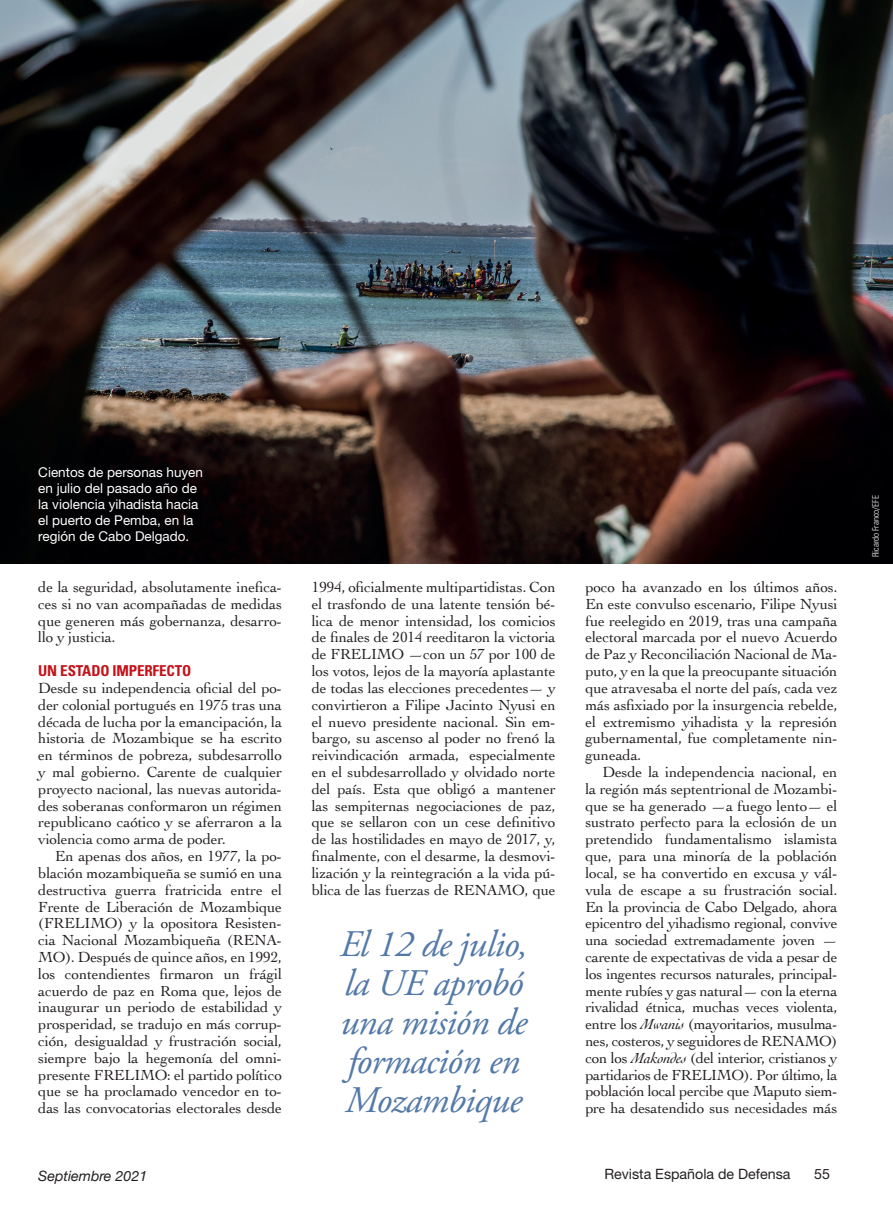
<style>
.page{position:relative;width:893px;height:1217px;background:#fff}
.page>*{position:absolute;margin:0;border:0;box-sizing:border-box;transform-origin:0 0}
.Sumarioaviación{font:italic 37.5px/39px "Adobe Garamond Pro";letter-spacing:-.02em;color:#5379a8}
.Texto_general{font:15.3px/16.8px "Cochin";letter-spacing:-.01em;color:#231f20;text-align:justify}
.Ladillo{font:700 condensed 15px "Univers";letter-spacing:-.01em;color:#c4121a}
.t1{font:14.25px "Helvetica Neue";color:#231f20}
.t2{font:italic 14.25px "Helvetica Neue";color:#231f20}
.Pie_de_foto{font:13.5px/15.8px "Helvetica Neue";color:#fff}
.Crédito_foto{font:300 condensed 9px "Univers";letter-spacing:-.005em;color:#fff}
.s1{font-style:italic}
</style>
<div class="page">
<img style="left:0;top:0;width:893px;height:563px">
<p class="Pie_de_foto" style="left:38px;top:464px;width:166px">Cientos de personas huyen en julio del pasado año de la violencia yihadista hacia el puerto de Pemba, en la región de Cabo Delgado.</p>
<p class="Texto_general" style="left:38px;top:578px;width:245px">de la seguridad, absolutamente inefica&shy;ces si no van acompañadas de medidas que generen más gobernanza, desarro&shy;llo y justicia.</p>
<p class="Ladillo" style="left:38px;top:661px;width:154px">UN ESTADO IMPERFECTO</p>
<p class="Texto_general" style="left:38px;top:678px;width:245px">Desde su independencia oficial del po&shy;der colonial portugués en 1975 tras una década de lucha por la emancipación, la historia de Mozambique se ha escrito en términos de pobreza, subdesarrollo y mal gobierno. Carente de cualquier proyecto nacional, las nuevas autorida&shy;des soberanas conformaron un régimen republicano caótico y se aferraron a la violencia como arma de poder.</p>
<p class="Texto_general" style="left:38px;top:846px;width:245px;text-indent:17px">En apenas dos años, en 1977, la po&shy;blación mozambiqueña se sumió en una destructiva guerra fratricida entre el Frente de Liberación de Mozambique (FRELIMO) y la opositora Resisten&shy;cia Nacional Mozambiqueña (RENA-MO). Después de quince años, en 1992, los contendientes firmaron un frágil acuerdo de paz en Roma que, lejos de inaugurar un periodo de estabilidad y prosperidad, se tradujo en más corrup&shy;ción, desigualdad y frustración social, siempre bajo la hegemonía del omni&shy;presente FRELIMO: el partido político que se ha proclamado vencedor en to&shy;das las convocatorias electorales desde</p>
<p class="Texto_general" style="left:312px;top:578px;width:245px">1994, oficialmente multipartidistas. Con el trasfondo de una latente tensión bé&shy;lica de menor intensidad, los comicios de finales de 2014 reeditaron la victoria de FRELIMO —con un 57 por 100 de los votos, lejos de la mayoría aplastante de todas las elecciones precedentes— y convirtieron a Filipe Jacinto Nyusi en el nuevo presidente nacional. Sin em&shy;bargo, su ascenso al poder no frenó la reivindicación armada, especialmente en el subdesarrollado y olvidado norte del país. Esta que obligó a mantener las sempiternas negociaciones de paz, que se sellaron con un cese definitivo de las hostilidades en mayo de 2017, y, finalmente, con el desarme, la desmovi&shy;lización y la reintegración a la vida pú&shy;blica de las fuerzas de RENAMO, que</p>
<p class="Sumarioaviación" style="left:340px;top:924px;width:189px">El 12 de julio, la UE aprobó una misión de formación en<br>Mozambique</p>
<p class="Texto_general" style="left:585px;top:578px;width:254px">poco ha avanzado en los últimos años.<br>En este convulso escenario, Filipe Nyusi fue reelegido en 2019, tras una campaña electoral marcada por el nuevo Acuerdo de Paz y Reconciliación Nacional de Ma&shy;puto, y en la que la preocupante situación que atravesaba el norte del país, cada vez más asfixiado por la insurgencia rebelde, el extremismo yihadista y la represión gubernamental, fue completamente nin&shy;guneada.</p>
<p class="Texto_general" style="left:585px;top:762px;width:254px;text-indent:17px">Desde la independencia nacional, en la región más septentrional de Mozambi&shy;que se ha generado —a fuego lento— el sustrato perfecto para la eclosión de un pretendido fundamentalismo islamista que, para una minoría de la población local, se ha convertido en excusa y vál&shy;vula de escape a su frustración social.<br>En la provincia de Cabo Delgado, ahora epicentro del yihadismo regional, convive una sociedad extremadamente joven — carente de expectativas de vida a pesar de los ingentes recursos naturales, principal&shy;mente rubíes y gas natural— con la eterna rivalidad étnica, muchas veces violenta, entre los <span class="s1">Mwanis</span> (mayoritarios, musulma&shy;nes, costeros, y seguidores de RENAMO) con los <span class="s1">Makondes</span> (del interior, cristianos y partidarios de FRELIMO). Por último, la población local percibe que Maputo siem&shy;pre ha desatendido sus necesidades más</p>
<p class="t2" style="left:38px;top:1165px;width:111px">Septiembre 2021</p>
<p class="t1" style="left:604px;top:1164px;width:188px">Revista Española de Defensa</p>
<p class="t1" style="left:814px;top:1164px;width:17px">55</p>
<p class="Crédito_foto" style="left:870px;top:557px;width:63px;rotate:-90deg">Ricardo Franco/EFE</p>
</div>
